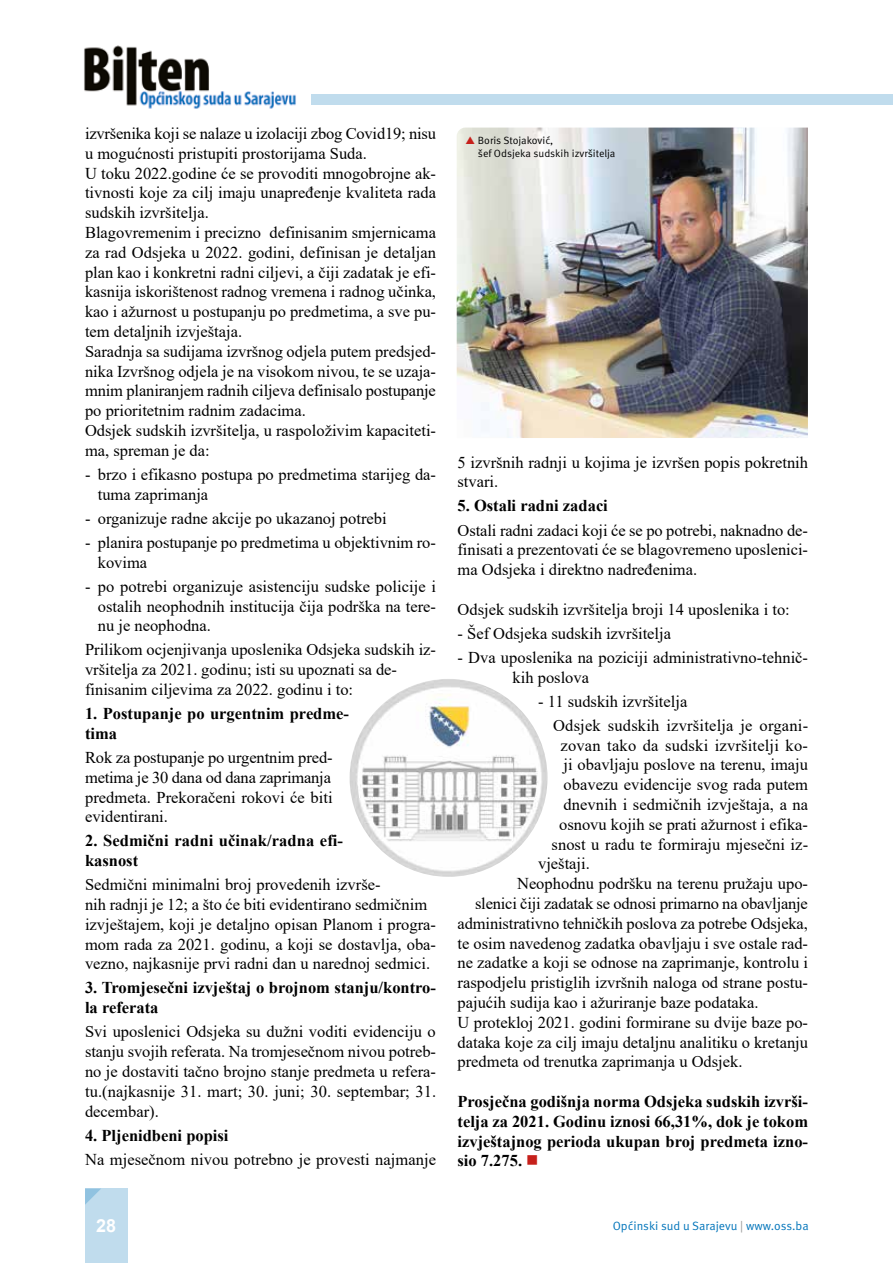
<style>
.page{position:relative;width:893px;height:1263px;background:#fff}
.page>*{position:absolute;margin:0;border:0;box-sizing:border-box;transform-origin:0 0}
.t1{font:700 18px "Arial";color:#fff}
.t2{font:16.5px/19.8px "Times New Roman";color:#000}
.t3{font:700 16.5px/19.8px "Times New Roman";color:#000}
.t4{font:12px "Meta Pro";color:#0074ba}
.t5{font:10.5px/12.6px "Meta Pro";color:#000}
.s1{color:#c6201b}
.s2{color:#969898}
</style>
<div class="page">
<img style="left:84px;top:45px;width:212px;height:64px">
<div style="left:311px;top:94px;width:582px;height:11px;background:#c0dced"></div>
<div style="left:85px;top:1188px;width:43px;height:75px;background:#c0dced"></div>
<svg style="left:85px;top:1188px;width:16px;height:17px"></svg>
<img style="left:457px;top:128px;width:351px;height:310px">
<img style="left:350px;top:679px;width:197px;height:198px;border-radius:99px">
<svg style="left:466px;top:137px;width:9px;height:7px"></svg>
<p class="t2" style="left:85px;top:123px;width:353px">izvršenika koji se nalaze u izolaciji zbog Covid19; nisu u mogućnosti pristupiti prostorijama Suda.<br>U toku 2022.godine će se provoditi mnogobrojne ak&shy;tivnosti koje za cilj imaju unapređenje kvaliteta rada sudskih izvršitelja.<br>Blagovremenim i precizno definisanim smjernicama za rad Odsjeka u 2022. godini, definisan je detaljan plan kao i konkretni radni ciljevi, a čiji zadatak je efi&shy;kasnija iskorištenost radnog vremena i radnog učinka, kao i ažurnost u postupanju po predmetima, a sve pu&shy;tem detaljnih izvještaja.<br>Saradnja sa sudijama izvršnog odjela putem predsjed&shy;nika Izvršnog odjela je na visokom nivou, te se uzaja&shy;mnim planiranjem radnih ciljeva definisalo postupanje po prioritetnim radnim zadacima.<br>Odsjek sudskih izvršitelja, u raspoloživim kapaciteti&shy;ma, spreman je da:</p>
<p class="t2" style="left:98px;top:464px;width:340px;text-indent:-13px">- brzo i efikasno postupa po predmetima starijeg da&shy;tuma zaprimanja</p>
<p class="t2" style="left:85px;top:508px;width:303px">- organizuje radne akcije po ukazanoj potrebi</p>
<p class="t2" style="left:98px;top:532px;width:340px;text-indent:-13px">- planira postupanje po predmetima u objektivnim ro&shy;kovima</p>
<p class="t2" style="left:98px;top:576px;width:340px;text-align:justify;text-indent:-13px">- po potrebi organizuje asistenciju sudske policije i ostalih neophodnih institucija čija podrška na tere&shy;nu je neophodna.</p>
<p class="t2" style="left:85px;top:639px;width:353px">Prilikom ocjenjivanja uposlenika Odsjeka sudskih iz&shy;vršitelja za 2021. godinu; isti su upoznati sa de&shy;finisanim ciljevima za 2022. godinu i to:</p>
<p class="t3" style="left:85px;top:703px;width:266px">1. Postupanje po urgentnim predme&shy;tima</p>
<p class="t2" style="left:85px;top:747px;width:249px;text-align:justify">Rok za postupanje po urgentnim pred&shy;metima je 30 dana od dana zaprimanja predmeta. Prekoračeni rokovi će biti evidentirani.</p>
<p class="t3" style="left:85px;top:830px;width:260px">2. Sedmični radni učinak/radna efi&shy;kasnost</p>
<p class="t2" style="left:85px;top:874px;width:353px">Sedmični minimalni broj provedenih izvrše-<br>nih radnji je 12; a što će biti evidentirano sedmičnim izvještajem, koji je detaljno opisan Planom i progra&shy;mom rada za 2021. godinu, a koji se dostavlja, oba&shy;vezno, najkasnije prvi radni dan u narednoj sedmici.</p>
<p class="t3" style="left:85px;top:977px;width:352px">3. Tromjesečni izvještaj o brojnom stanju/kontro&shy;la referata</p>
<p class="t2" style="left:85px;top:1021px;width:353px;text-align:justify">Svi uposlenici Odsjeka su dužni voditi evidenciju o stanju svojih referata. Na tromjesečnom nivou potreb&shy;no je dostaviti tačno brojno stanje predmeta u refera&shy;tu.(najkasnije 31. mart; 30. juni; 30. septembar; 31. decembar).</p>
<p class="t3" style="left:85px;top:1125px;width:145px">4. Pljenidbeni popisi</p>
<p class="t2" style="left:85px;top:1149px;width:353px">Na mjesečnom nivou potrebno je provesti najmanje</p>
<p class="t5" style="left:478px;top:135px;width:139px">Boris Stojaković,<br>šef Odsjeka sudskih izvršitelja</p>
<p class="t2" style="left:458px;top:452px;width:352px">5 izvršnih radnji u kojima je izvršen popis pokretnih stvari.</p>
<p class="t3" style="left:458px;top:496px;width:152px">5. Ostali radni zadaci</p>
<p class="t2" style="left:458px;top:520px;width:352px;text-align:justify">Ostali radni zadaci koji će se po potrebi, naknadno de&shy;finisati a prezentovati će se blagovremeno uposlenici&shy;ma Odsjeka i direktno nadređenima.</p>
<p class="t2" style="left:458px;top:599px;width:334px">Odsjek sudskih izvršitelja broji 14 uposlenika i to:</p>
<p class="t2" style="left:458px;top:623px;width:215px">- Šef Odsjeka sudskih izvršitelja</p>
<p class="t2" style="left:513px;top:647px;width:297px;text-indent:-55px">- Dva uposlenika na poziciji administrativno-tehnič&shy;kih poslova</p>
<p class="t2" style="left:553px;top:689px;width:257px;line-height:24px;text-indent:-15px">- 11 sudskih izvršitelja<br>Odsjek sudskih izvršitelja je organi-</p>
<p class="t2" style="left:561px;top:735px;width:249px">zovan tako da sudski izvršitelji ko-</p>
<p class="t2" style="left:564px;top:754px;width:246px">ji obavljaju poslove na terenu, imaju</p>
<p class="t2" style="left:564px;top:774px;width:246px">obavezu evidencije svog rada putem</p>
<p class="t2" style="left:564px;top:794px;width:246px">dnevnih i sedmičnih izvještaja, a na</p>
<p class="t2" style="left:559px;top:814px;width:251px">osnovu kojih se prati ažurnost i efika-</p>
<p class="t2" style="left:552px;top:834px;width:258px">snost u radu te formiraju mjesečni iz-</p>
<p class="t2" style="left:538px;top:853px;width:53px">vještaji.</p>
<p class="t2" style="left:517px;top:873px;width:292px">Neophodnu podršku na terenu pružaju upo-</p>
<p class="t2" style="left:475px;top:893px;width:334px">slenici čiji zadatak se odnosi primarno na obavljanje</p>
<p class="t2" style="left:458px;top:913px;width:352px">administrativno tehničkih poslova za potrebe Odsjeka,</p>
<p class="t2" style="left:458px;top:933px;width:352px">te osim navedenog zadatka obavljaju i sve ostale rad-</p>
<p class="t2" style="left:458px;top:952px;width:352px">ne zadatke a koji se odnose na zaprimanje, kontrolu i</p>
<p class="t2" style="left:458px;top:972px;width:352px">raspodjelu pristiglih izvršnih naloga od strane postu-</p>
<p class="t2" style="left:458px;top:992px;width:303px">pajućih sudija kao i ažuriranje baze podataka.</p>
<p class="t2" style="left:458px;top:1012px;width:352px">U protekloj 2021. godini formirane su dvije baze po-</p>
<p class="t2" style="left:458px;top:1032px;width:352px">dataka koje za cilj imaju detaljnu analitiku o kretanju</p>
<p class="t2" style="left:458px;top:1051px;width:287px">predmeta od trenutka zaprimanja u Odsjek.</p>
<p class="t3" style="left:458px;top:1091px;width:352px;text-align:justify">Prosječna godišnja norma Odsjeka sudskih izvrši&shy;telja za 2021. Godinu iznosi 66,31%, dok je tokom izvještajnog perioda ukupan broj predmeta izno&shy;sio 7.275. <span class="s1">■</span></p>
<p class="t1" style="left:96px;top:1213px;width:22px">28</p>
<p class="t4" style="left:613px;top:1218px;width:197px">Općinski sud u Sarajevu <span class="s2">|</span> www.oss.ba</p>
</div>
